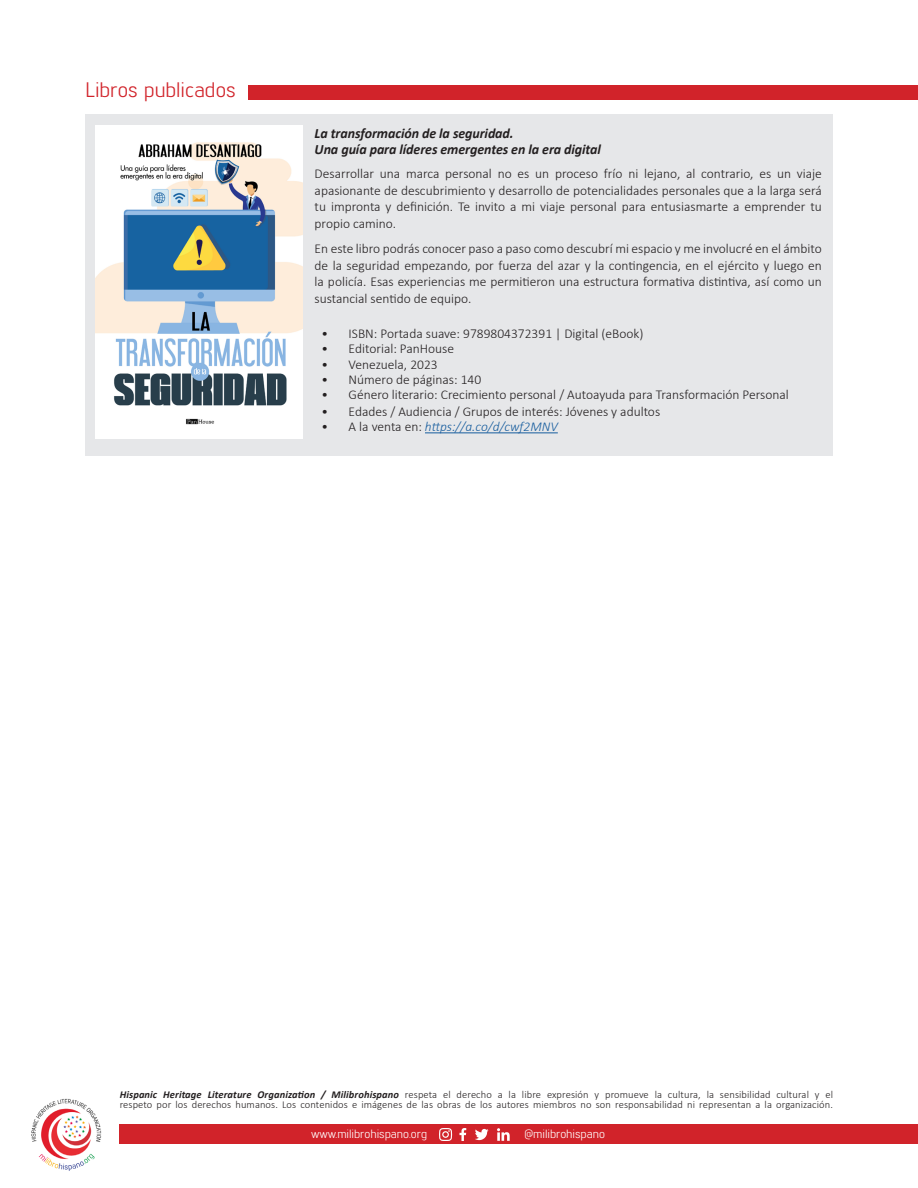
<style>
.page{position:relative;width:918px;height:1188px;background:#fff}
.page>*{position:absolute;margin:0;border:0;box-sizing:border-box;transform-origin:0 0}
.t1{font:21px "Lintel";color:#d1232a}
.t2{font:italic 700 14.25px "Calibri";letter-spacing:-.005em;color:#231f20}
.t3{font:300 13.5px/16.5px "Calibri";color:#231f20;text-align:justify}
.t4{font:italic 300 13.5px "Calibri";color:#175d9e}
.t5{font:12px "Lintel";color:#fff}
.t6{font:300 10.5px/10.5px "Calibri";letter-spacing:.01em;color:#231f20}
.s1{font-style:normal;color:#231f20}
.s2{font-weight:700;font-style:italic}
</style>
<div class="page">
<div style="left:120px;top:1124px;width:798px;height:20px;background:#d1232a"></div>
<img style="left:30px;top:1098px;width:74px;height:73px;border-radius:37px">
<svg style="left:439px;top:1128px;width:13px;height:13px"></svg>
<svg style="left:475px;top:1129px;width:14px;height:11px"></svg>
<svg style="left:459px;top:1128px;width:7px;height:13px"></svg>
<svg style="left:497px;top:1128px;width:13px;height:13px"></svg>
<div style="left:248px;top:85px;width:670px;height:14px;background:#d1232a"></div>
<div style="left:85px;top:114px;width:748px;height:341px;background:#e6e7e9"></div>
<hr style="left:425px;top:433px;width:133px;height:1px;background:#175d9e">
<img style="left:95px;top:125px;width:208px;height:314px">
<p class="t1" style="left:85px;top:76px;width:152px">Libros publicados</p>
<p class="t2" style="left:315px;top:123px;width:201px">La transformación de la seguridad.</p>
<p class="t2" style="left:315px;top:139px;width:288px">Una guía para líderes emergentes en la era digital</p>
<p class="t3" style="left:315px;top:165px;width:509px">Desarrollar una marca personal no es un proceso frío ni lejano, al contrario, es un viaje apasionante de descubrimiento y desarrollo de potencialidades personales que a la larga será tu impronta y definición. Te invito a mi viaje personal para entusiasmarte a emprender tu propio camino.</p>
<p class="t3" style="left:315px;top:240px;width:509px">En este libro podrás conocer paso a paso como descubrí mi espacio y me involucré en el ámbito de la seguridad empezando, por fuerza del azar y la contingencia, en el ejército y luego en la policía. Esas experiencias me permitieron una estructura formativa distintiva, así como un sustancial sentido de equipo.</p>
<p class="t3" style="left:322px;top:325px;width:323px">• ISBN: Portada suave: 9789804372391 | Digital (eBook)</p>
<p class="t3" style="left:322px;top:341px;width:134px">• Editorial: PanHouse</p>
<p class="t3" style="left:322px;top:356px;width:118px">• Venezuela, 2023</p>
<p class="t3" style="left:322px;top:371px;width:161px">• Número de páginas: 140</p>
<p class="t3" style="left:322px;top:386px;width:469px">• Género literario: Crecimiento personal / Autoayuda para Transformación Personal</p>
<p class="t3" style="left:322px;top:403px;width:340px">• Edades / Audiencia / Grupos de interés: Jóvenes y adultos</p>
<p class="t4" style="left:322px;top:418px;width:238px"><span class="s1">• A la venta en:</span> https://a.co/d/cwf2MNV</p>
<p class="t6" style="left:120px;top:1089px;width:715px"><span class="s2">Hispanic Heritage Literature Organization / Milibrohispano</span> respeta el derecho a la libre expresión y promueve la cultura, la sensibilidad cultural y el respeto por los derechos humanos. Los contenidos e imágenes de las obras de los autores miembros no son responsabilidad ni representan a la organización.</p>
<p class="t5" style="left:311px;top:1126px;width:118px">www.milibrohispano.org</p>
<p class="t5" style="left:524px;top:1126px;width:82px">@milibrohispano</p>
</div>
